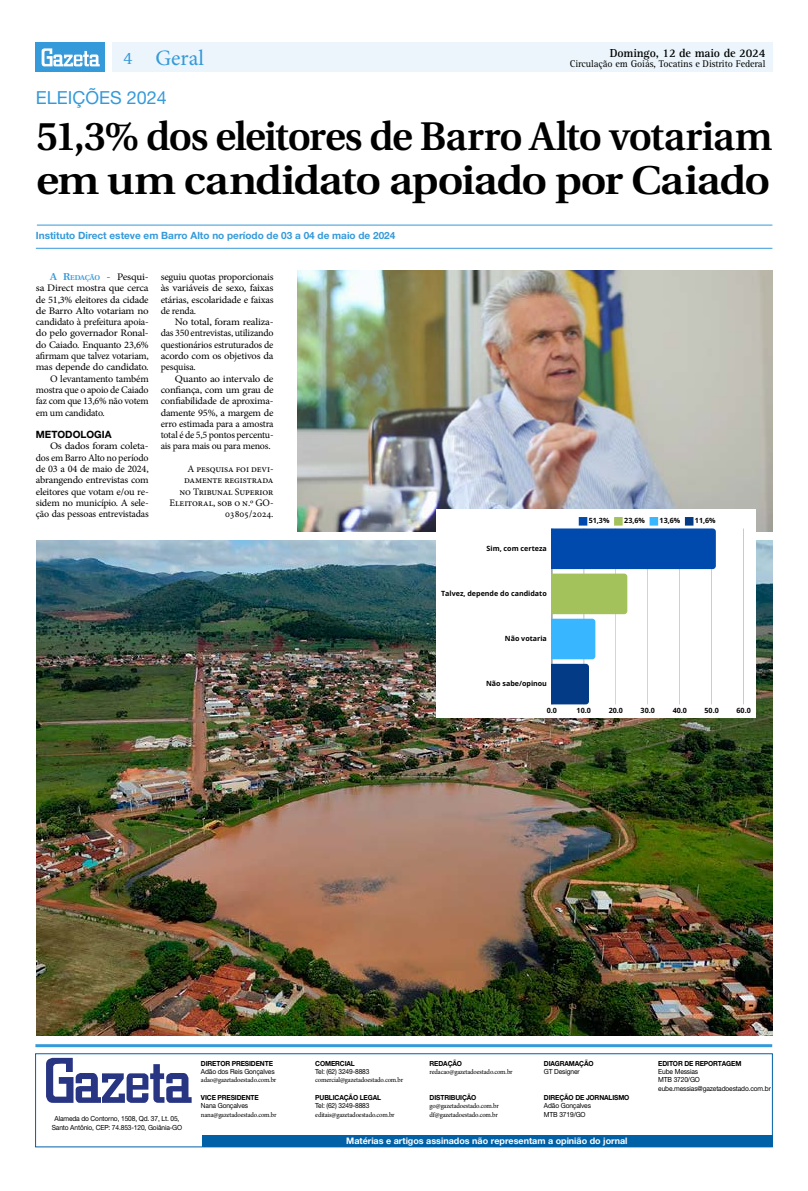
<style>
.page{position:relative;width:808px;height:1191px;background:#fff}
.page>*{position:absolute;margin:0;border:0;box-sizing:border-box;transform-origin:0 0}
.t1{font:600 40px/43.9px "Utopia";letter-spacing:-.03em;color:#000}
.t2{font:22px "Minion Pro";color:#349ada}
.t3{font:18px "Helvetica Neue LT Std";color:#349ada}
.t4{font:700 12px "Rotis Serif Std";letter-spacing:-.01em;color:#000}
.t5{font:10px/11.3px "Minion Pro";letter-spacing:-.015em;color:#000;text-align:justify;scale:1.09 1}
.t6{font:10px/11.3px "Minion Pro";letter-spacing:-.015em;color:#000;text-align:right}
.t7{font:10px/11.3px "Minion Pro";letter-spacing:-.015em;color:#000;text-align:justify;scale:1.1 1}
.t8{font:10px/11.3px "Minion Pro";letter-spacing:-.015em;color:#000;text-align:justify;scale:1.04 1}
.t9{font:700 10px "Helvetica Neue LT Std";color:#349ada}
.t10{font:10px "Rotis Serif Std";letter-spacing:-.01em;color:#000}
.t11{font:10px "Minion Pro";letter-spacing:-.015em;color:#000;scale:1.08 1}
.t12{font:10px "Minion Pro";letter-spacing:-.015em;color:#000;scale:1.06 1}
.t13{font:700 10px "Helvetica Neue";color:#000}
.t14{font:700 9px "Helvetica Neue LT Pro";color:#fff}
.t15{font:700 7.1px "Open Sans";color:#000}
.t16{font:7px/8.4px "Helvetica Neue LT Std";letter-spacing:-.02em;color:#000;scale:.95 1}
.t17{font:7px/8.4px "Minion Pro";letter-spacing:-.02em;color:#000;scale:.95 1}
.t18{font:700 7px "Helvetica Neue LT Pro";letter-spacing:-.02em;color:#000;scale:.95 1}
.s1{font-family:"Rotis Serif Std";font-size:18px}
.s2{font-family:"Utopia";font-weight:600;color:#349ada}
.s3{font-family:"Utopia";font-weight:600;font-size:7px;color:#349ada}
</style>
<div class="page">
<div style="left:112px;top:43px;width:661px;height:29px;background:#ebf5fb"></div>
<div style="left:36px;top:43px;width:69px;height:29px;background:#349ada"></div>
<svg style="left:42px;top:48px;width:58px;height:18px"></svg>
<svg style="left:46px;top:1057px;width:146px;height:45px"></svg>
<div style="left:202px;top:1135px;width:570px;height:12px;background:#0061a7"></div>
<hr style="left:35px;top:1044px;width:737px;height:3px;background:#349ada">
<hr style="left:36px;top:248px;width:736px;height:1px;background:#349ada">
<hr style="left:37px;top:225px;width:735px;height:1px;background:#349ada">
<img style="left:36px;top:540px;width:736px;height:495px">
<img style="left:297px;top:270px;width:475px;height:261px">
<div style="left:436px;top:509px;width:320px;height:209px;background:#fff"></div>
<hr style="left:743px;top:528px;width:1px;height:176px;background:#000">
<svg style="left:552px;top:517px;width:164px;height:187px"></svg>
<p class="t4" style="left:610px;top:46px;width:157px">Domingo, 12 de maio de 2024</p>
<h2 class="t2" style="left:123px;top:43px;width:83px"><span class="s1">4</span> Geral</h2>
<p class="t10" style="left:570px;top:58px;width:197px">Circulação em Goiás, Tocatins e Distrito Federal</p>
<h3 class="t3" style="left:36px;top:86px;width:133px">ELEIÇÕES 2024</h3>
<h1 class="t1" style="left:36px;top:115px;width:738px">51,3% dos eleitores de Barro Alto votariam em um candidato apoiado por Caiado</h1>
<p class="t9" style="left:36px;top:230px;width:361px">Instituto Direct esteve em Barro Alto no período de 03 a 04 de maio de 2024</p>
<p class="t7" style="left:50px;top:271px;width:91px"><span class="s2">A R</span><span class="s3">EDAÇÃO</span> <span class="s2">-</span> Pesqui-</p>
<p class="t5" style="left:36px;top:282px;width:105px">sa Direct mostra que cerca</p>
<p class="t6" style="left:36px;top:294px;width:114px">de 51,3% eleitores da cidade</p>
<p class="t5" style="left:36px;top:305px;width:105px">de Barro Alto votariam no</p>
<p class="t6" style="left:36px;top:316px;width:114px">candidato à prefeitura apoia-</p>
<p class="t11" style="left:36px;top:326px;width:106px">do pelo governador Ronal-</p>
<p class="t8" style="left:36px;top:339px;width:110px">do Caiado. Enquanto 23,6%</p>
<p class="t6" style="left:36px;top:350px;width:114px">afirmam que talvez votariam,</p>
<p class="t12" style="left:36px;top:360px;width:108px">mas depende do candidato.</p>
<p class="t6" style="left:50px;top:373px;width:100px">O levantamento também</p>
<p class="t6" style="left:36px;top:384px;width:114px">mostra que o apoio de Caiado</p>
<p class="t6" style="left:36px;top:395px;width:114px">faz com que 13,6% não votem</p>
<p class="t6" style="left:36px;top:407px;width:71px">em um candidato.</p>
<p class="t13" style="left:36px;top:428px;width:77px">METODOLOGIA</p>
<p class="t5" style="left:36px;top:441px;width:105px;text-indent:14px">Os dados foram coleta&shy;dos em Barro Alto no período de 03 a 04 de maio de 2024, abrangendo entrevistas com eleitores que votam e/ou re&shy;sidem no município. A sele&shy;ção das pessoas entrevistadas</p>
<p class="t8" style="left:161px;top:271px;width:110px">seguiu quotas proporcionais às variáveis de sexo, faixas etárias, escolaridade e faixas de renda.</p>
<p class="t5" style="left:161px;top:316px;width:105px;text-indent:14px">No total, foram realiza&shy;das 350 entrevistas, utilizando questionários estruturados de acordo com os objetivos da pesquisa.</p>
<p class="t7" style="left:161px;top:373px;width:104px;text-indent:14px">Quanto ao intervalo de confiança, com um grau de confiabilidade de aproxima&shy;damente 95%, a margem de erro estimada para a amostra total é de 5,5 pontos percentu&shy;ais para mais ou para menos.</p>
<p class="t6" style="left:169px;top:463px;width:106px">A pesquisa foi devi&shy;damente registrada<br>no Tribunal Superior<br>Eleitoral, sob o n.º GO-<br>03805/2024.</p>
<p class="t15" style="left:487px;top:543px;width:62px">Sim, com certeza</p>
<p class="t15" style="left:441px;top:588px;width:107px">Talvez, depende do candidato</p>
<p class="t15" style="left:505px;top:633px;width:44px">Não votaria</p>
<p class="t15" style="left:486px;top:678px;width:62px">Não sabe/opinou</p>
<p class="t15" style="left:589px;top:516px;width:22px">51,3%</p>
<p class="t15" style="left:624px;top:516px;width:22px">23,6%</p>
<p class="t15" style="left:659px;top:516px;width:22px">13,6%</p>
<p class="t15" style="left:695px;top:516px;width:22px">11,6%</p>
<p class="t15" style="left:547px;top:705px;width:12px">0.0</p>
<p class="t15" style="left:577px;top:705px;width:16px">10.0</p>
<p class="t15" style="left:609px;top:705px;width:16px">20.0</p>
<p class="t15" style="left:641px;top:705px;width:16px">30.0</p>
<p class="t15" style="left:673px;top:705px;width:16px">40.0</p>
<p class="t15" style="left:704px;top:705px;width:16px">50.0</p>
<p class="t15" style="left:736px;top:705px;width:16px">60.0</p>
<p class="t16" style="left:52px;top:1114px;width:139px;text-align:center">Alameda do Contorno, 1508, Qd. 37, Lt. 05,<br>Santo Antônio, CEP: 74.853-120, Goiânia-GO</p>
<p class="t18" style="left:201px;top:1058px;width:77px">DIRETOR PRESIDENTE</p>
<p class="t16" style="left:201px;top:1067px;width:79px">Adão dos Reis Gonçalves</p>
<p class="t17" style="left:201px;top:1076px;width:81px">adao@gazetadoestado.com.br</p>
<p class="t18" style="left:201px;top:1093px;width:62px">VICE PRESIDENTE</p>
<p class="t16" style="left:201px;top:1101px;width:51px">Nana Gonçalves</p>
<p class="t17" style="left:201px;top:1110px;width:81px">nana@gazetadoestado.com.br</p>
<p class="t18" style="left:315px;top:1058px;width:43px">COMERCIAL</p>
<p class="t16" style="left:315px;top:1067px;width:59px">Tel: (62) 3249-8883</p>
<p class="t17" style="left:315px;top:1076px;width:94px">comercial@gazetadoestado.com.br</p>
<p class="t18" style="left:315px;top:1093px;width:71px">PUBLICAÇÃO LEGAL</p>
<p class="t16" style="left:315px;top:1101px;width:59px">Tel: (62) 3249-8883</p>
<p class="t17" style="left:315px;top:1110px;width:85px">editais@gazetadoestado.com.br</p>
<p class="t18" style="left:430px;top:1058px;width:36px">REDAÇÃO</p>
<p class="t17" style="left:430px;top:1067px;width:89px">redacao@gazetadoestado.com.br</p>
<p class="t18" style="left:430px;top:1093px;width:51px">DISTRIBUIÇÃO</p>
<p class="t17" style="left:430px;top:1101px;width:74px">go@gazetadoestado.com.br df@gazetadoestado.com.br</p>
<p class="t18" style="left:544px;top:1058px;width:54px">DIAGRAMAÇÃO</p>
<p class="t16" style="left:544px;top:1067px;width:39px">GT Designer</p>
<p class="t18" style="left:544px;top:1093px;width:92px">DIREÇÃO DE JORNALISMO</p>
<p class="t16" style="left:544px;top:1101px;width:51px">Adão Gonçalves<br>MTB 3719/GO</p>
<p class="t18" style="left:658px;top:1058px;width:89px">EDITOR DE REPORTAGEM</p>
<p class="t16" style="left:658px;top:1067px;width:120px">Eube Messias<br>MTB 3720/GO eube.messias@gazetadoestado.com.br</p>
<p class="t14" style="left:346px;top:1135px;width:283px">Matérias e artigos assinados não representam a opinião do jornal</p>
</div>
